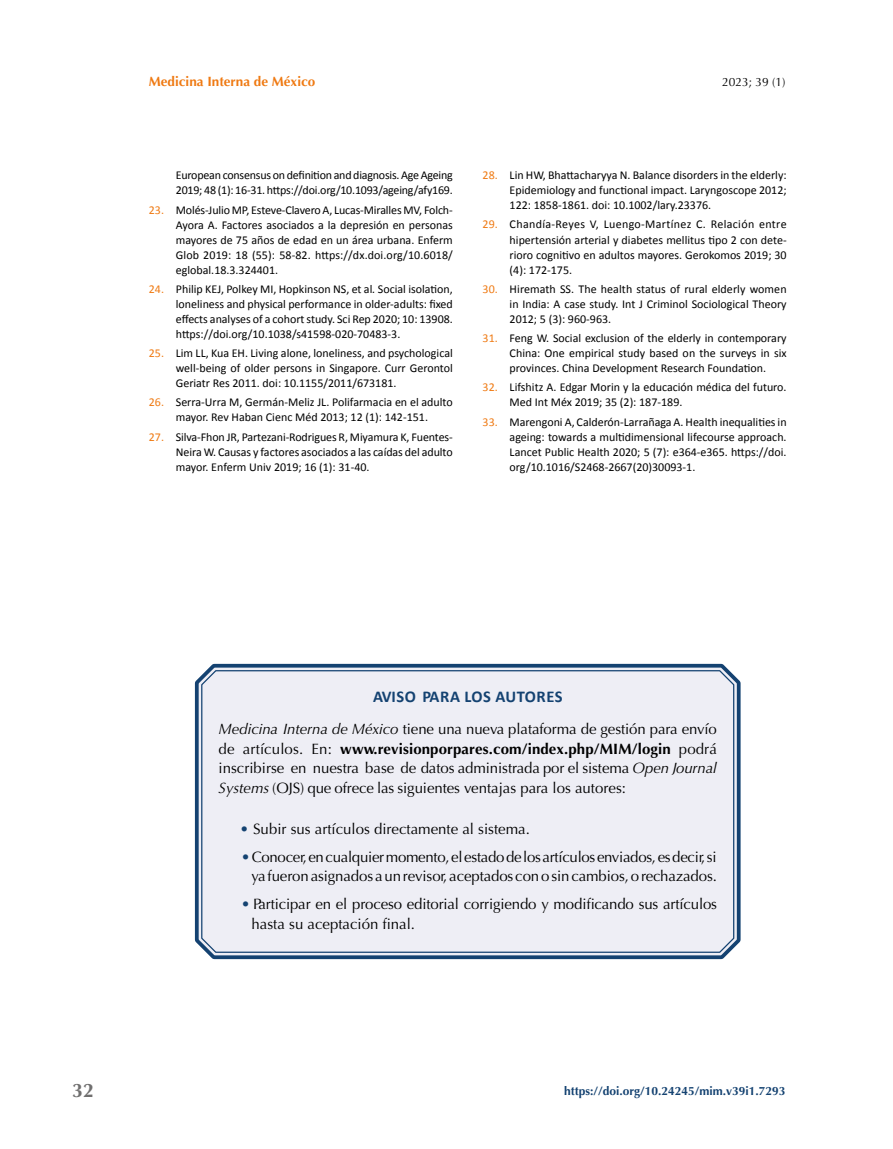
<style>
.page{position:relative;width:893px;height:1149px;background:#fff}
.page>*{position:absolute;margin:0;border:0;box-sizing:border-box;transform-origin:0 0}
.t1{font:700 19.5px "Optima";color:#706f6f}
.t2{font:700 16.5px "Calibri";letter-spacing:.035em;color:#144271}
.t3{font:15px/19.5px "Optima";letter-spacing:-.005em;color:#000;text-align:justify}
.t4{font:700 13.5px "Optima";color:#ef7a13}
.t5{font:12px/15px "Calibri";color:#000;text-align:justify}
.t6{font:12px/15px "Calibri";letter-spacing:-.02em;color:#000}
.t7{font:700 12px "Optima";color:#144271}
.t8{font:12px "Optima";color:#000}
.s1{color:#ef7a13}
.s2{font-style:italic}
.s3{font-weight:700}
.s4{color:#144271}
</style>
<div class="page">
<svg style="left:194px;top:663px;width:547px;height:297px;background:#738eaa"></svg>
<div style="left:201px;top:668px;width:534px;height:285px;background:#eeeef5"></div>
<p class="t4" style="left:149px;top:73px;width:168px">Medicina Interna de México</p>
<p class="t8" style="left:722px;top:75px;width:65px">2023; 39 (1)</p>
<p class="t6" style="left:176px;top:167px;width:279px">European consensus on definition and diagnosis. Age Ageing<br>2019; 48 (1): 16-31. https://doi.org/10.1093/ageing/afy169.</p>
<p class="t5" style="left:176px;top:201px;width:279px;text-indent:-27px"><span class="s1">23.</span> Molés-Julio MP, Esteve-Clavero A, Lucas-Miralles MV, Folch-Ayora A. Factores asociados a la depresión en personas mayores de 75 años de edad en un área urbana. Enferm Glob 2019: 18 (55): 58-82. https://dx.doi.org/10.6018/ eglobal.18.3.324401.</p>
<p class="t5" style="left:176px;top:281px;width:279px;text-indent:-27px"><span class="s1">24.</span> Philip KEJ, Polkey MI, Hopkinson NS, et al<span class="s2">.</span> Social isolation, loneliness and physical performance in older-adults: fixed effects analyses of a cohort study. Sci Rep 2020; 10: 13908. https://doi.org/10.1038/s41598-020-70483-3.</p>
<p class="t5" style="left:176px;top:345px;width:279px;text-indent:-27px"><span class="s1">25.</span> Lim LL, Kua EH. Living alone, loneliness, and psychological well-being of older persons in Singapore. Curr Gerontol Geriatr Res 2011. doi: 10.1155/2011/673181.</p>
<p class="t5" style="left:149px;top:394px;width:306px;text-align:center"><span class="s1">26.</span> Serra-Urra M, Germán-Meliz JL. Polifarmacia en el adulto mayor. Rev Haban Cienc Méd 2013; 12 (1): 142-151.</p>
<p class="t5" style="left:176px;top:428px;width:279px;text-indent:-27px"><span class="s1">27.</span> Silva-Fhon JR, Partezani-Rodrigues R, Miyamura K, Fuentes-Neira W. Causas y factores asociados a las caídas del adulto mayor. Enferm Univ 2019; 16 (1): 31-40.</p>
<p class="t5" style="left:510px;top:167px;width:279px;text-indent:-27px"><span class="s1">28.</span> Lin HW, Bhattacharyya N. Balance disorders in the elderly:<br>Epidemiology and functional impact. Laryngoscope 2012; 122: 1858-1861. doi: 10.1002/lary.23376.</p>
<p class="t5" style="left:510px;top:216px;width:279px;text-indent:-27px"><span class="s1">29.</span> Chandía-Reyes V, Luengo-Martínez C. Relación entre hipertensión arterial y diabetes mellitus tipo 2 con dete&shy;rioro cognitivo en adultos mayores. Gerokomos 2019; 30 (4): 172-175.</p>
<p class="t5" style="left:510px;top:281px;width:279px;text-indent:-27px"><span class="s1">30.</span> Hiremath SS. The health status of rural elderly women in India: A case study. Int J Criminol Sociological Theory 2012; 5 (3): 960-963.</p>
<p class="t5" style="left:510px;top:330px;width:279px;text-indent:-27px"><span class="s1">31.</span> Feng W. Social exclusion of the elderly in contemporary China: One empirical study based on the surveys in six provinces. China Development Research Foundation.</p>
<p class="t5" style="left:510px;top:379px;width:279px;text-indent:-27px"><span class="s1">32.</span> Lifshitz A. Edgar Morin y la educación médica del futuro.<br>Med Int Méx 2019; 35 (2): 187-189.</p>
<p class="t5" style="left:510px;top:413px;width:279px;text-indent:-27px"><span class="s1">33.</span> Marengoni A, Calderón-Larrañaga A. Health inequalities in ageing: towards a multidimensional lifecourse approach.<br>Lancet Public Health 2020; 5 (7): e364-e365. https://doi. org/10.1016/S2468-2667(20)30093-1.</p>
<h1 class="t1" style="left:72px;top:1079px;width:23px">32</h1>
<h2 class="t2" style="left:373px;top:685px;width:191px">AVISO PARA LOS AUTORES</h2>
<p class="t3" style="left:219px;top:719px;width:500px"><span class="s2">Medicina Interna de México</span> tiene una nueva plataforma de gestión para envío de artículos. En: <span class="s3">www.revisionporpares.com/index.php/MIM/login</span> podrá inscribirse en nuestra base de datos administrada por el sistema <span class="s2">Open Journal Systems</span> (OJS) que ofrece las siguientes ventajas para los autores:</p>
<p class="t3" style="left:240px;top:818px;width:292px"><span class="s4">•</span> Subir sus artículos directamente al sistema.</p>
<p class="t3" style="left:241px;top:846px;width:477px;text-align:right"><span class="s4">•</span> Conocer, en cualquier momento, el estado de los artículos enviados, es decir, si ya fueron asignados a un revisor, aceptados con o sin cambios, o rechazados.</p>
<p class="t3" style="left:252px;top:894px;width:467px;text-indent:-10px"><span class="s4">•</span> Participar en el proceso editorial corrigiendo y modificando sus artículos hasta su aceptación final.</p>
<p class="t7" style="left:564px;top:1083px;width:223px">https://doi.org/10.24245/mim.v39i1.7293</p>
</div>
